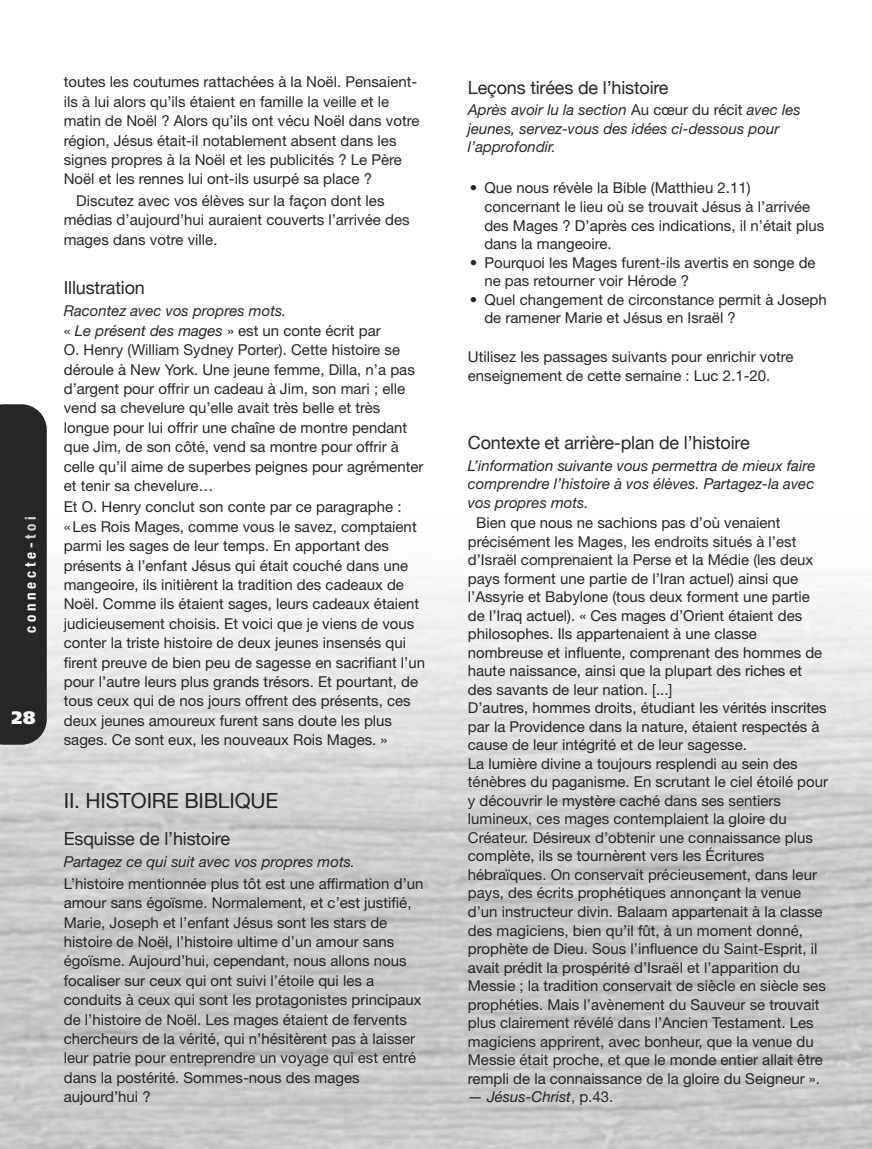
<style>
.page{position:relative;width:872px;height:1149px;background:#fff}
.page>*{position:absolute;margin:0;border:0;box-sizing:border-box;transform-origin:0 0}
.t1{font:21px "Helvetica Neue LT Std";letter-spacing:-.01em;color:#272627}
.t2{font:18px "Helvetica Neue";letter-spacing:-.01em;color:#272627}
.t3{font:900 18px "Frutiger";color:#fff}
.t4{font:15px/19.4px "Helvetica Neue LT Std";color:#272627}
.t5{font:italic 15px/18.5px "Helvetica Neue LT Std";color:#272627}
.t6{font:700 condensed 15px "Helvetica Neue";letter-spacing:.25em;color:#fff}
.s1{color:#d4d4d4}
.s2{font-style:italic}
.s3{font-style:normal}
</style>
<div class="page">
<img style="left:0;top:574px;width:872px;height:574px">
<div style="left:0;top:404px;width:47px;height:340px;background:#272627"></div>
<p class="t6" style="left:21px;top:632px;width:118px;rotate:-90deg">connecte-<span class="s1">toi</span></p>
<p class="t3" style="left:11px;top:710px;width:25px">28</p>
<p class="t4" style="left:64px;top:74px;width:357px">toutes les coutumes rattachées à la Noël. Pensaient&shy;ils à lui alors qu’ils étaient en famille la veille et le matin de Noël ? Alors qu’ils ont vécu Noël dans votre région, Jésus était-il notablement absent dans les signes propres à la Noël et les publicités ? Le Père Noël et les rennes lui ont-ils usurpé sa place ?</p>
<p class="t4" style="left:64px;top:192px;width:347px;text-indent:13px">Discutez avec vos élèves sur la façon dont les médias d’aujourd’hui auraient couverts l’arrivée des mages dans votre ville.</p>
<p class="t2" style="left:64px;top:277px;width:83px">Illustration</p>
<p class="t4" style="left:64px;top:303px;width:361px"><span class="s2">Racontez avec vos propres mots.<br></span>« <span class="s2">Le présent des mages</span> » est un conte écrit par<br>O. Henry (William Sydney Porter). Cette histoire se déroule à New York. Une jeune femme, Dilla, n’a pas d’argent pour offrir un cadeau à Jim, son mari ; elle vend sa chevelure qu’elle avait très belle et très longue pour lui offrir une chaîne de montre pendant que Jim, de son côté, vend sa montre pour offrir à celle qu’il aime de superbes peignes pour agrémenter et tenir sa chevelure…</p>
<p class="t4" style="left:64px;top:499px;width:363px">Et O. Henry conclut son conte par ce paragraphe : «Les Rois Mages, comme vous le savez, comptaient parmi les sages de leur temps. En apportant des présents à l’enfant Jésus qui était couché dans une mangeoire, ils initièrent la tradition des cadeaux de Noël. Comme ils étaient sages, leurs cadeaux étaient judicieusement choisis. Et voici que je viens de vous conter la triste histoire de deux jeunes insensés qui firent preuve de bien peu de sagesse en sacrifiant l’un pour l’autre leurs plus grands trésors. Et pourtant, de tous ceux qui de nos jours offrent des présents, ces deux jeunes amoureux furent sans doute les plus sages. Ce sont eux, les nouveaux Rois Mages. »</p>
<h1 class="t1" style="left:64px;top:792px;width:216px">II. HISTOIRE BIBLIQUE</h1>
<p class="t2" style="left:64px;top:827px;width:168px">Esquisse de l’histoire</p>
<p class="t5" style="left:64px;top:853px;width:293px">Partagez ce qui suit avec vos propres mots.</p>
<p class="t4" style="left:64px;top:874px;width:361px">L’histoire mentionnée plus tôt est une affirmation d’un amour sans égoïsme. Normalement, et c’est justifié, Marie, Joseph et l’enfant Jésus sont les stars de histoire de Noël, l’histoire ultime d’un amour sans égoïsme. Aujourd’hui, cependant, nous allons nous focaliser sur ceux qui ont suivi l’étoile qui les a conduits à ceux qui sont les protagonistes principaux de l’histoire de Noël. Les mages étaient de fervents chercheurs de la vérité, qui n’hésitèrent pas à laisser leur patrie pour entreprendre un voyage qui est entré dans la postérité. Sommes-nous des mages aujourd’hui ?</p>
<p class="t2" style="left:468px;top:77px;width:202px">Leçons tirées de l’histoire</p>
<p class="t5" style="left:468px;top:102px;width:334px">Après avoir lu la section <span class="s3">Au cœur du récit</span> avec les jeunes, servez-vous des idées ci-dessous pour l’approfondir.</p>
<p class="t4" style="left:484px;top:180px;width:341px;line-height:18.5px;text-indent:-15px">• Que nous révèle la Bible (Matthieu 2.11) concernant le lieu où se trouvait Jésus à l’arrivée des Mages ? D’après ces indications, il n’était plus dans la mangeoire.</p>
<p class="t4" style="left:484px;top:254px;width:333px;line-height:18.5px;text-indent:-15px">• Pourquoi les Mages furent-ils avertis en songe de ne pas retourner voir Hérode ?</p>
<p class="t4" style="left:484px;top:291px;width:344px;line-height:18.5px;text-indent:-15px">• Quel changement de circonstance permit à Joseph de ramener Marie et Jésus en Israël ?</p>
<p class="t4" style="left:468px;top:349px;width:327px;line-height:18.5px">Utilisez les passages suivants pour enrichir votre enseignement de cette semaine : Luc 2.1-20.</p>
<p class="t2" style="left:468px;top:432px;width:283px">Contexte et arrière-plan de l’histoire</p>
<p class="t5" style="left:468px;top:457px;width:349px;text-align:justify">L’information suivante vous permettra de mieux faire comprendre l’histoire à vos élèves. Partagez-la avec vos propres mots.</p>
<p class="t4" style="left:468px;top:515px;width:362px;line-height:18.5px;text-indent:8px">Bien que nous ne sachions pas d’où venaient précisément les Mages, les endroits situés à l’est d’Israël comprenaient la Perse et la Médie (les deux pays forment une partie de l’Iran actuel) ainsi que l’Assyrie et Babylone (tous deux forment une partie de l’Iraq actuel). « Ces mages d’Orient étaient des philosophes. Ils appartenaient à une classe nombreuse et influente, comprenant des hommes de haute naissance, ainsi que la plupart des riches et des savants de leur nation. [...]<br>D’autres, hommes droits, étudiant les vérités inscrites par la Providence dans la nature, étaient respectés à cause de leur intégrité et de leur sagesse.<br>La lumière divine a toujours resplendi au sein des ténèbres du paganisme. En scrutant le ciel étoilé pour y découvrir le mystère caché dans ses sentiers lumineux, ces mages contemplaient la gloire du Créateur. Désireux d’obtenir une connaissance plus complète, ils se tournèrent vers les Écritures hébraïques. On conservait précieusement, dans leur pays, des écrits prophétiques annonçant la venue d’un instructeur divin. Balaam appartenait à la classe des magiciens, bien qu’il fût, à un moment donné, prophète de Dieu. Sous l’influence du Saint-Esprit, il avait prédit la prospérité d’Israël et l’apparition du Messie ; la tradition conservait de siècle en siècle ses prophéties. Mais l’avènement du Sauveur se trouvait plus clairement révélé dans l’Ancien Testament. Les magiciens apprirent, avec bonheur, que la venue du Messie était proche, et que le monde entier allait être rempli de la connaissance de la gloire du Seigneur ».</p>
<p class="t5" style="left:468px;top:1088px;width:147px"><span class="s3">—</span> Jésus-Christ<span class="s3">, p.43.</span></p>
</div>
